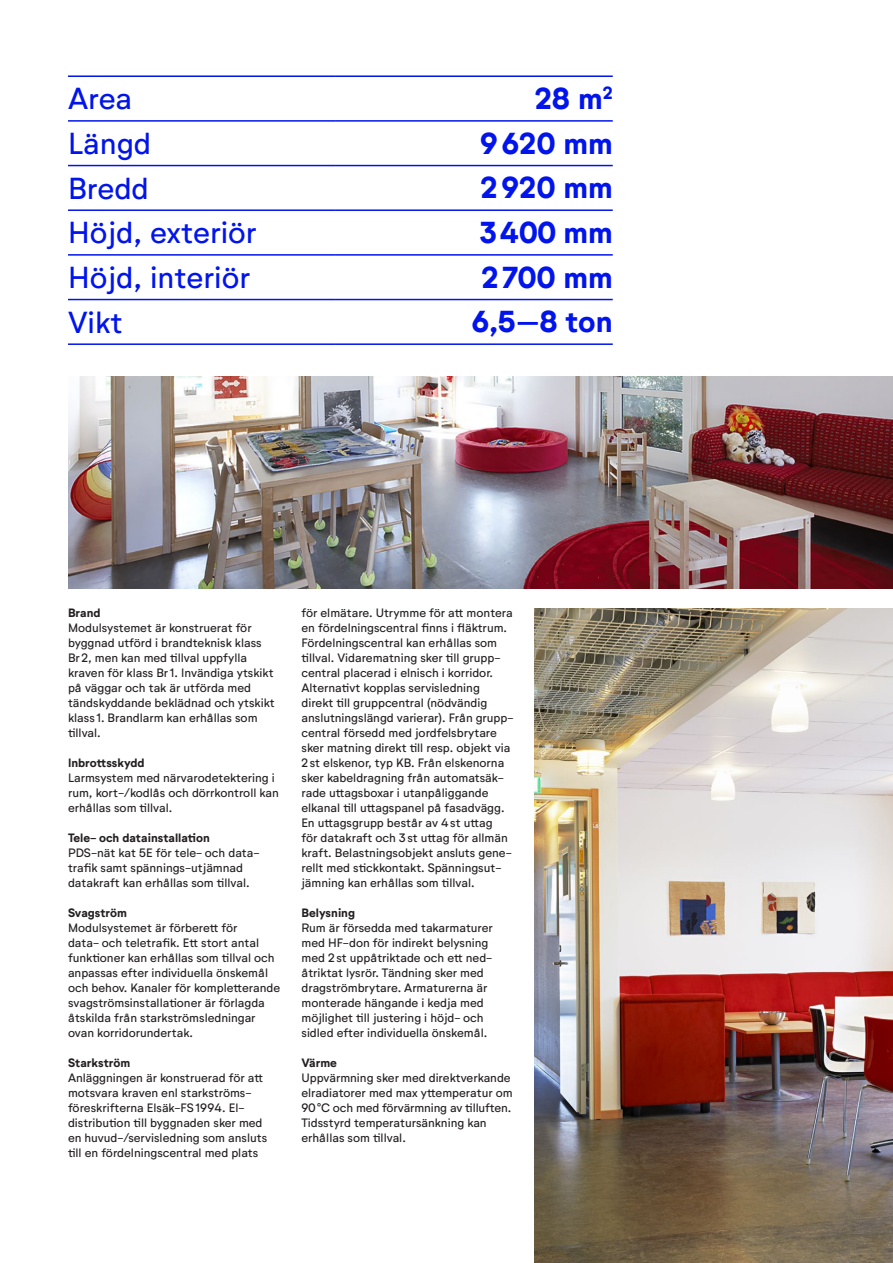
<style>
.page{position:relative;width:893px;height:1263px;background:#fff}
.page>*{position:absolute;margin:0;border:0;box-sizing:border-box;transform-origin:0 0}
.Tabell_vänster{font:30px "Neutrif Studio";color:#0014eb}
.Tabell_höger{font:700 30px "Neutrif Studio";color:#0014eb}
.Brödtext{font:12px/15px "Neutrif Studio";color:#231f20}
.Rubrik_3{font:700 12px "Neutrif Studio";color:#231f20}
</style>
<div class="page">
<hr style="left:68px;top:75px;width:268px;height:2px;background:#0014eb">
<hr style="left:336px;top:75px;width:277px;height:2px;background:#0014eb">
<hr style="left:68px;top:120px;width:268px;height:2px;background:#0014eb">
<hr style="left:336px;top:120px;width:277px;height:2px;background:#0014eb">
<hr style="left:68px;top:165px;width:268px;height:1px;background:#0014eb">
<hr style="left:336px;top:165px;width:277px;height:1px;background:#0014eb">
<hr style="left:68px;top:209px;width:268px;height:2px;background:#0014eb">
<hr style="left:336px;top:209px;width:277px;height:2px;background:#0014eb">
<hr style="left:68px;top:254px;width:268px;height:2px;background:#0014eb">
<hr style="left:336px;top:254px;width:277px;height:2px;background:#0014eb">
<hr style="left:68px;top:299px;width:268px;height:1px;background:#0014eb">
<hr style="left:336px;top:299px;width:277px;height:1px;background:#0014eb">
<hr style="left:68px;top:343px;width:268px;height:2px;background:#0014eb">
<hr style="left:336px;top:343px;width:277px;height:2px;background:#0014eb">
<img style="left:535px;top:608px;width:358px;height:655px">
<img style="left:68px;top:376px;width:825px;height:213px">
<p class="Tabell_vänster" style="left:68px;top:81px;width:66px">Area</p>
<p class="Tabell_höger" style="left:535px;top:80px;width:79px">28 m<sup>2</sup></p>
<p class="Tabell_vänster" style="left:68px;top:125px;width:85px">Längd</p>
<p class="Tabell_höger" style="left:480px;top:125px;width:134px">9620 mm</p>
<p class="Tabell_vänster" style="left:68px;top:170px;width:82px">Bredd</p>
<p class="Tabell_höger" style="left:481px;top:169px;width:134px">2920 mm</p>
<p class="Tabell_vänster" style="left:68px;top:215px;width:190px">Höjd, exteriör</p>
<p class="Tabell_höger" style="left:480px;top:214px;width:134px">3400 mm</p>
<p class="Tabell_vänster" style="left:68px;top:259px;width:184px">Höjd, interiör</p>
<p class="Tabell_höger" style="left:481px;top:259px;width:133px">2700 mm</p>
<p class="Tabell_vänster" style="left:68px;top:304px;width:56px">Vikt</p>
<p class="Tabell_höger" style="left:472px;top:303px;width:143px">6,5–8 ton</p>
<p class="Rubrik_3" style="left:68px;top:605px;width:34px">Brand</p>
<p class="Brödtext" style="left:68px;top:620px;width:208px">Modulsystemet är konstruerat för byggnad utförd i brandteknisk klass<br>Br2, men kan med tillval uppfylla kraven för klass Br1. Invändiga ytskikt på väggar och tak är utförda med tändskyddande beklädnad och ytskikt klass 1. Brandlarm kan erhållas som tillval.</p>
<p class="Rubrik_3" style="left:68px;top:755px;width:78px">Inbrottsskydd</p>
<p class="Brödtext" style="left:68px;top:770px;width:212px">Larmsystem med närvarodetektering i rum, kort-/kodlås och dörrkontroll kan erhållas som tillval.</p>
<p class="Rubrik_3" style="left:68px;top:830px;width:143px">Tele- och datainstallation</p>
<p class="Brödtext" style="left:68px;top:845px;width:193px">PDS-nät kat 5E för tele- och data&shy;trafik samt spännings-utjämnad datakraft kan erhållas som tillval.</p>
<p class="Rubrik_3" style="left:68px;top:905px;width:60px">Svagström</p>
<p class="Brödtext" style="left:68px;top:920px;width:214px">Modulsystemet är förberett för<br>data- och teletrafik. Ett stort antal funktioner kan erhållas som tillval och anpassas efter individuella önskemål och behov. Kanaler för kompletterande svagströmsinstallationer är förlagda åtskilda från starkströmsledningar ovan korridorundertak.</p>
<p class="Rubrik_3" style="left:68px;top:1055px;width:64px">Starkström</p>
<p class="Brödtext" style="left:68px;top:1070px;width:201px">Anläggningen är konstruerad för att motsvara kraven enl starkströms&shy;föreskrifterna Elsäk-FS1994. El&shy;distribution till byggnaden sker med en huvud-/servisledning som ansluts till en fördelningscentral med plats</p>
<p class="Brödtext" style="left:301px;top:605px;width:214px">för elmätare. Utrymme för att montera en fördelningscentral finns i fläktrum.<br>Fördelningscentral kan erhållas som tillval. Vidarematning sker till grupp&shy;central placerad i elnisch i korridor.<br>Alternativt kopplas servisledning direkt till gruppcentral (nödvändig anslutningslängd varierar). Från grupp&shy;central försedd med jordfelsbrytare sker matning direkt till resp. objekt via 2st elskenor, typ KB. Från elskenorna sker kabeldragning från automatsäk&shy;rade uttagsboxar i utanpåliggande elkanal till uttagspanel på fasadvägg.<br>En uttagsgrupp består av 4st uttag<br>för datakraft och 3st uttag för allmän kraft. Belastningsobjekt ansluts gene&shy;rellt med stickkontakt. Spänningsut&shy;jämning kan erhållas som tillval.</p>
<p class="Rubrik_3" style="left:301px;top:905px;width:55px">Belysning</p>
<p class="Brödtext" style="left:301px;top:920px;width:193px">Rum är försedda med takarmaturer med HF-don för indirekt belysning med 2st uppåtriktade och ett ned&shy;åtriktat lysrör. Tändning sker med dragströmbrytare. Armaturerna är</p>
<p class="Brödtext" style="left:301px;top:995px;width:187px">monterade hängande i kedja med möjlighet till justering i höjd- och sidled efter individuella önskemål.</p>
<p class="Rubrik_3" style="left:301px;top:1055px;width:37px">Värme</p>
<p class="Brödtext" style="left:301px;top:1070px;width:213px">Uppvärmning sker med direktverkande elradiatorer med max yttemperatur om 90°C och med förvärmning av tilluften.<br>Tidsstyrd temperatursänkning kan erhållas som tillval.</p>
</div>
